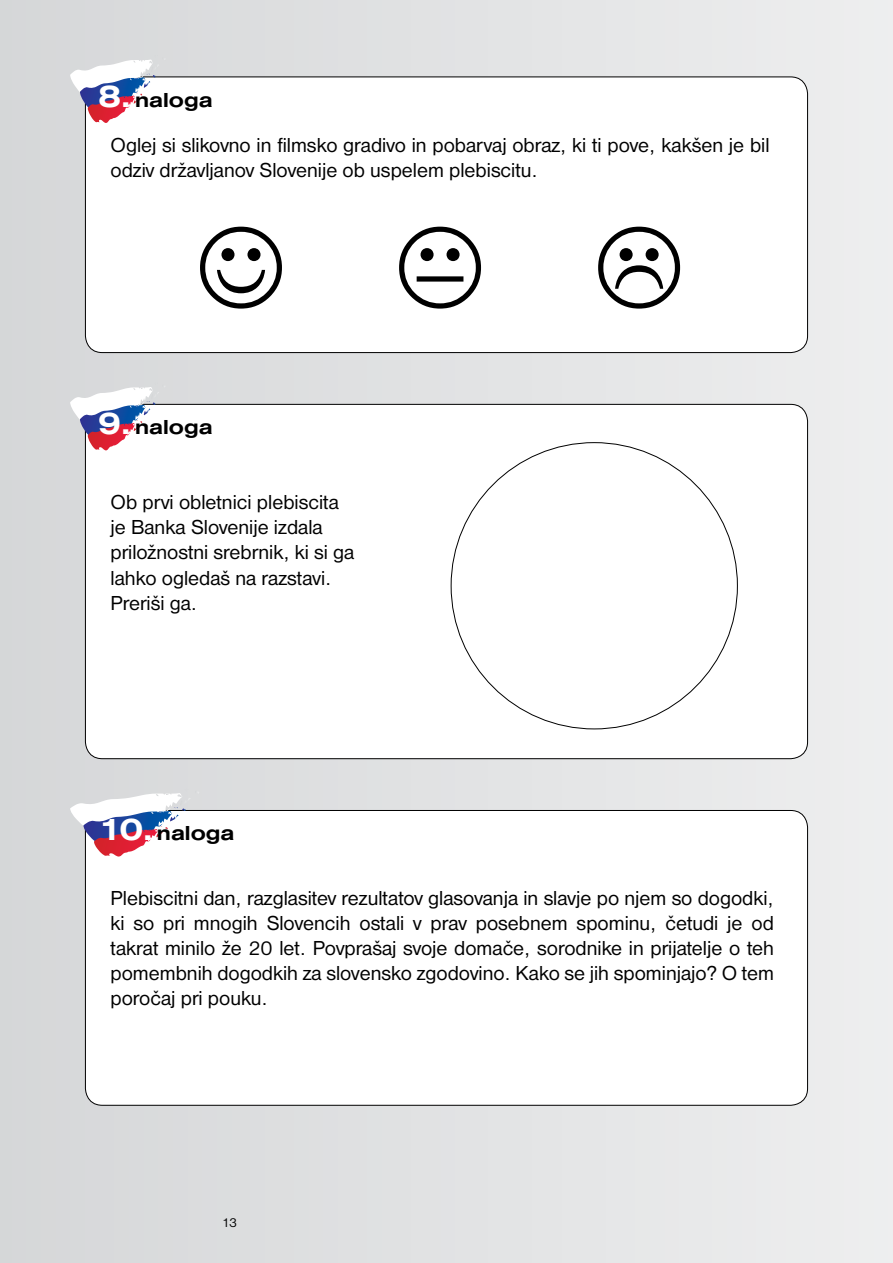
<style>
.page{position:relative;width:893px;height:1263px;background:#e1e2e4}
.page>*{position:absolute;margin:0;border:0;box-sizing:border-box;transform-origin:0 0}
.t1{font:21px/25.2px "Nimbus San DEE";color:#000}
.t2{font:21px "Nimbus San DEE Bold Exte";color:#000}
.t3{font:13.5px "Nimbus San DEE";color:#000}
.s1{font-size:31.5px;color:#fff}
</style>
<div class="page">
<div style="left:85px;top:77px;width:722px;height:276px;background:#fff;border-radius:17px"></div>
<svg style="left:70px;top:58px;width:96px;height:65px"></svg>
<div style="left:85px;top:404px;width:722px;height:355px;background:#fff;border-radius:17px"></div>
<svg style="left:70px;top:385px;width:96px;height:66px"></svg>
<div style="left:85px;top:810px;width:722px;height:295px;background:#fff;border-radius:17px"></div>
<svg style="left:70px;top:791px;width:130px;height:66px"></svg>
<p class="t2" style="left:98px;top:88px;width:116px"><span class="s1">8.</span> naloga</p>
<p class="t1" style="left:111px;top:132px;width:661px">Oglej si slikovno in filmsko gradivo in pobarvaj obraz, ki ti pove, kakšen je bil odziv državljanov Slovenije ob uspelem plebiscitu.</p>
<p class="t2" style="left:98px;top:415px;width:116px"><span class="s1">9.</span> naloga</p>
<p class="t1" style="left:111px;top:490px;width:245px">Ob prvi obletnici plebiscita je Banka Slovenije izdala priložnostni srebrnik, ki si ga lahko ogledaš na razstavi.<br>Preriši ga.</p>
<p class="t2" style="left:98px;top:821px;width:138px"><span class="s1">10.</span> naloga</p>
<p class="t1" style="left:111px;top:885px;width:665px;text-align:justify">Plebiscitni dan, razglasitev rezultatov glasovanja in slavje po njem so dogodki, ki so pri mnogih Slovencih ostali v prav posebnem spominu, četudi je od takrat minilo že 20 let. Povprašaj svoje domače, sorodnike in prijatelje o teh pomembnih dogodkih za slovensko zgodovino. Kako se jih spominjajo? O tem poročaj pri pouku.</p>
<p class="t3" style="left:222px;top:1215px;width:16px">13</p>
</div>
